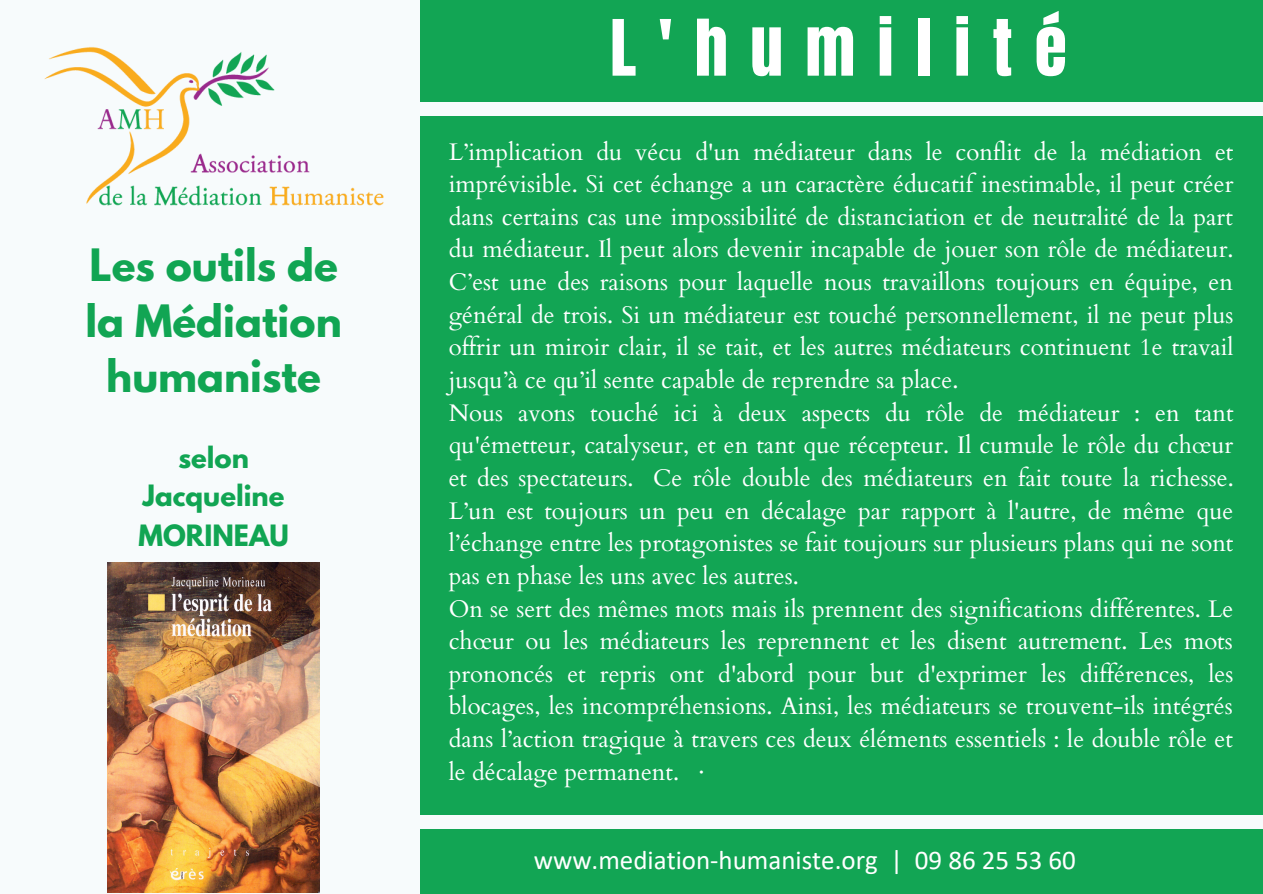
<style>
.page{position:relative;width:1263px;height:894px;background:#fff}
.page>*{position:absolute;margin:0;border:0;box-sizing:border-box;transform-origin:0 0}
.t1{font:66px "Anton";letter-spacing:.335em;color:#fff}
.t2{font:700 39.45px/55.1px "League Spartan";color:#11a553;text-align:center}
.t3{font:27px "Calibri";color:#fff}
.t4{font:700 25.95px/40.2px "League Spartan";color:#11a553}
.t5{font:24px/32.5px "Cardo";color:#fff;text-align:justify}
</style>
<div class="page">
<div style="left:0;top:0;width:1263px;height:893px;background:#12a554"></div>
<div style="left:0;top:0;width:420px;height:893px;background:#f7fbfc"></div>
<div style="left:387px;top:102px;width:876px;height:13px;background:#f7fbfc"></div>
<div style="left:390px;top:815px;width:873px;height:13px;background:#f7fbfc"></div>
<img style="left:44px;top:47px;width:340px;height:159px">
<img style="left:108px;top:562px;width:211px;height:330px">
<p class="t2" style="left:86px;top:243px;width:258px">Les outils de la Médiation humaniste</p>
<p class="t4" style="left:178px;top:440px;width:72px">selon</p>
<p class="t4" style="left:139px;top:479px;width:152px">Jacqueline<br>MORINEAU</p>
<p class="t1" style="left:610px;top:1px;width:458px">L'humilité</p>
<p class="t5" style="left:449px;top:136px;width:786px">L’implication du vécu d'un médiateur dans le conflit de la médiation et imprévisible. Si cet échange a un caractère éducatif inestimable, il peut créer dans certains cas une impossibilité de distanciation et de neutralité de la part du médiateur. Il peut alors devenir incapable de jouer son rôle de médiateur.<br>C’est une des raisons pour laquelle nous travaillons toujours en équipe, en général de trois. Si un médiateur est touché personnellement, il ne peut plus offrir un miroir clair, il se tait, et les autres médiateurs continuent 1e travail jusqu’à ce qu’il sente capable de reprendre sa place.</p>
<p class="t5" style="left:449px;top:397px;width:786px">Nous avons touché ici à deux aspects du rôle de médiateur : en tant qu'émetteur, catalyseur, et en tant que récepteur. Il cumule le rôle du chœur et des spectateurs. Ce rôle double des médiateurs en fait toute la richesse.<br>L’un est toujours un peu en décalage par rapport à l'autre, de même que l’échange entre les protagonistes se fait toujours sur plusieurs plans qui ne sont pas en phase les uns avec les autres.</p>
<p class="t5" style="left:449px;top:592px;width:786px">On se sert des mêmes mots mais ils prennent des significations différentes. Le chœur ou les médiateurs les reprennent et les disent autrement. Les mots prononcés et repris ont d'abord pour but d'exprimer les différences, les blocages, les incompréhensions. Ainsi, les médiateurs se trouvent-ils intégrés dans l’action tragique à travers ces deux éléments essentiels : le double rôle et le décalage permanent. ·</p>
<p class="t3" style="left:534px;top:848px;width:544px">www.mediation-humaniste.org | 09 86 25 53 60</p>
</div>
